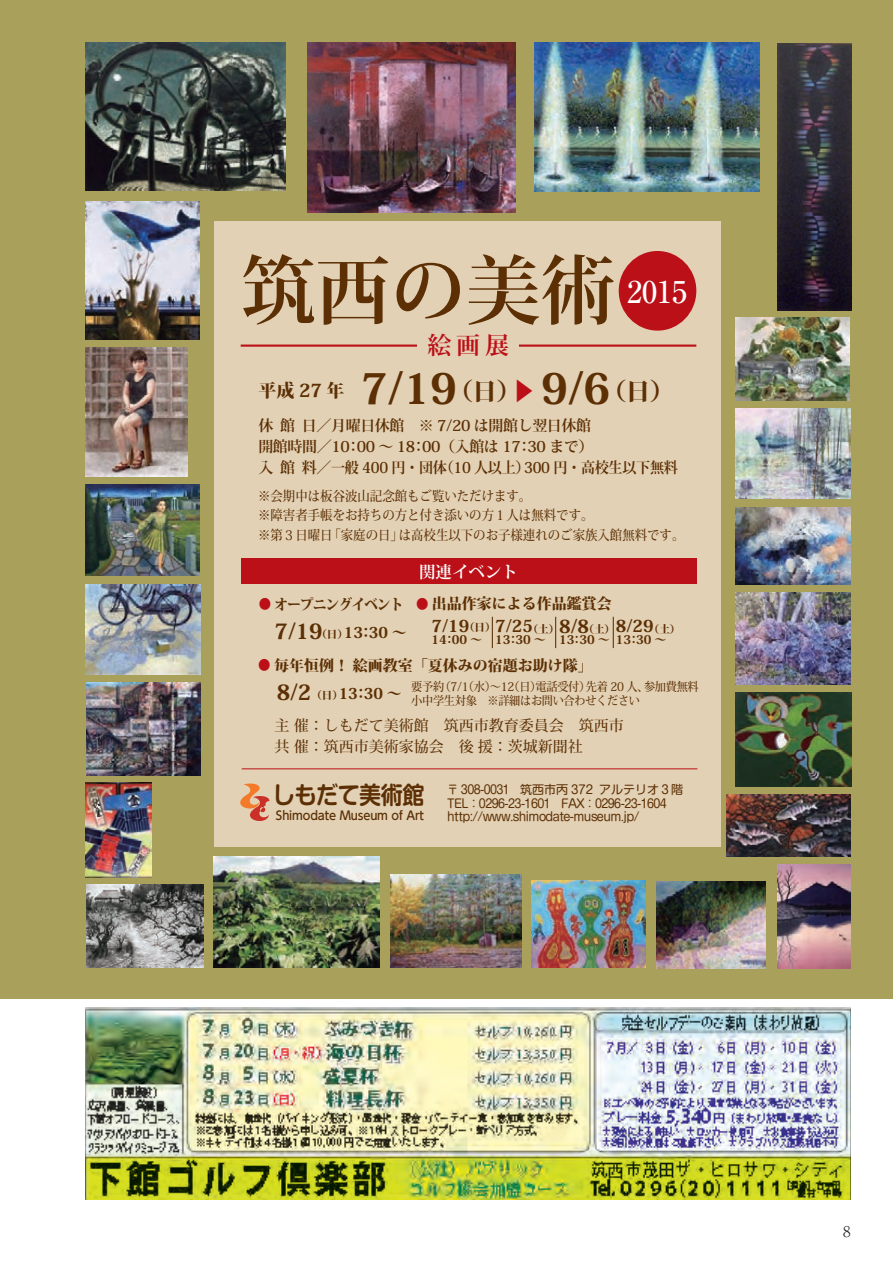
<style>
.page{position:relative;width:893px;height:1263px;background:#fff}
.page>*{position:absolute;margin:0;border:0;box-sizing:border-box;transform-origin:0 0}
.t1{font:700 75px "Koz Min Pro";color:#5c2f04}
.t2{font:800 42px "Koz Min Pro";color:#5c2f04}
.t3{font:500 30px "Ryumin Pro";color:#fff}
.t4{font:700 24px "Koz Min Pro";color:#bb1018}
.t5{font:800 18px "Koz Min Pro";color:#5c2f04}
.t6{font:800 16.5px "Koz Min Pro";color:#5c2f04}
.t7{font:700 16.5px "Koz Min Pro";color:#fff}
.t8{font:700 15px/21px "Koz Min Pro";letter-spacing:-.025em;color:#5c2f04}
.t9{font:500 15px/21px "Koz Min Pro";color:#5c2f04}
.t10{font:800 15px/29.2px "Koz Min Pro";color:#5c2f04;scale:.9 1}
.t11{font:800 15px/28.5px "Koz Min Pro";color:#5c2f04}
.t12{font:300 14.85px "Ryumin Pro";color:#231f20}
.t13{font:500 13.5px/19.5px "Koz Min Pro";color:#5c2f04;scale:.92 1}
.t14{font:12px/13.5px "Shin M Go Pro";letter-spacing:-.05em;color:#5c2f04;scale:.95 1}
.t15{font:500 12px/14.2px "Koz Min Pro";letter-spacing:-.025em;color:#5c2f04;scale:.93 1}
.t16{font:800 12px "Koz Min Pro";color:#5c2f04}
.t17{font:500 12px "UD Shin Go Pro";letter-spacing:-.01em;color:#5c2f04;scale:.95 1}
.t18{font:800 10.5px "Koz Min Pro";color:#5c2f04}
.s1{font-size:24px}
.s2{font-size:24px;color:#bb1018}
.s3{font-weight:400;font-size:13.5px;color:#bb1018}
.s4{font-size:21px}
.s5{font-size:10.5px}
.s6{font-size:16.5px}
.s7{font-size:18px}
.s8{font-family:"Shin M Go Pro De";font-weight:700;font-size:24px}
</style>
<div class="page">
<div style="left:0;top:0;width:893px;height:998px;background:#a9a15b"></div>
<div style="left:214px;top:222px;width:507px;height:625px;background:#e2d1b5"></div>
<hr style="left:241px;top:345px;width:455px;height:2px;background:#bb1018">
<div style="left:417px;top:333px;width:102px;height:32px;background:#e2d1b5"></div>
<div style="left:619px;top:251px;width:77px;height:80px;background:#bb1018;border-radius:50%"></div>
<img style="left:307px;top:43px;width:208px;height:170px">
<img style="left:534px;top:43px;width:225px;height:148px">
<img style="left:85px;top:42px;width:201px;height:149px">
<img style="left:85px;top:201px;width:115px;height:138px">
<img style="left:85px;top:484px;width:115px;height:91px">
<img style="left:85px;top:584px;width:116px;height:91px">
<img style="left:86px;top:683px;width:115px;height:93px">
<img style="left:85px;top:348px;width:103px;height:128px">
<img style="left:85px;top:783px;width:66px;height:95px">
<img style="left:531px;top:881px;width:115px;height:86px">
<img style="left:214px;top:856px;width:165px;height:111px">
<img style="left:390px;top:874px;width:131px;height:93px">
<img style="left:86px;top:884px;width:117px;height:83px">
<img style="left:727px;top:795px;width:123px;height:61px">
<img style="left:736px;top:318px;width:114px;height:83px">
<img style="left:736px;top:409px;width:114px;height:90px">
<img style="left:778px;top:864px;width:72px;height:104px">
<img style="left:736px;top:507px;width:114px;height:78px">
<img style="left:778px;top:43px;width:73px;height:268px">
<img style="left:657px;top:882px;width:109px;height:86px">
<div style="left:241px;top:558px;width:455px;height:26px;background:#bb1018"></div>
<hr style="left:492px;top:617px;width:1px;height:31px;background:#5c2f04">
<hr style="left:555px;top:617px;width:1px;height:31px;background:#5c2f04">
<hr style="left:613px;top:617px;width:1px;height:31px;background:#5c2f04">
<hr style="left:242px;top:769px;width:455px;height:1px;background:#bb1018">
<svg style="left:240px;top:783px;width:29px;height:38px"></svg>
<img style="left:736px;top:593px;width:115px;height:92px">
<img style="left:736px;top:693px;width:115px;height:94px">
<img style="left:85px;top:1008px;width:765px;height:191px">
<p class="t1" style="left:241px;top:236px;width:376px">筑西の美術</p>
<p class="t4" style="left:427px;top:328px;width:83px">絵画展</p>
<p class="t3" style="left:627px;top:269px;width:61px">2015</p>
<p class="t5" style="left:259px;top:377px;width:88px">平成 27 年</p>
<p class="t2" style="left:361px;top:357px;width:315px">7/19<span class="s1">（日）</span><span class="s2">▶</span> 9/6<span class="s1">（日）</span></p>
<p class="t8" style="left:258px;top:414px;width:421px">休館日／月曜日休館　※ 7/20 は開館し翌日休館<br>開館時間／10：00 ～ 18：00（入館は 17：30 まで）<br>入館料／一般 400 円・団体（10 人以上）300 円・高校生以下無料</p>
<p class="t13" style="left:258px;top:485px;width:465px">※会期中は板谷波山記念館もご覧いただけます。<br>※障害者手帳をお持ちの方と付き添いの方１人は無料です。<br>※第３日曜日｢家庭の日｣は高校生以下のお子様連れのご家族入館無料です。</p>
<p class="t7" style="left:419px;top:560px;width:100px">関連イベント</p>
<p class="t10" style="left:275px;top:588px;width:376px;text-indent:-16px"><span class="s3">●</span> オープニングイベント <span class="s3">●</span> 出品作家による作品鑑賞会<br><span class="s4">7/19</span><span class="s5">（日）</span>13：30 ～</p>
<p class="t18" style="left:432px;top:621px;width:185px"><span class="s6">7/19</span>（日）<span class="s6">7/25</span>（土）<span class="s7">8/8</span>（土）</p>
<p class="t16" style="left:432px;top:631px;width:52px">14：00 ～</p>
<p class="t16" style="left:495px;top:631px;width:52px">13：30 ～</p>
<p class="t16" style="left:559px;top:631px;width:52px">13：30 ～</p>
<p class="t6" style="left:616px;top:613px;width:66px">8/29<span class="s5">（土）</span></p>
<p class="t16" style="left:616px;top:631px;width:52px">13：30 ～</p>
<p class="t11" style="left:277px;top:650px;width:310px;text-indent:-19px"><span class="s3">●</span> 毎年恒例！ 絵画教室｢夏休みの宿題お助け隊｣<br><span class="s4">8/2</span><span class="s5">（日）</span>13：30 ～</p>
<p class="t15" style="left:411px;top:679px;width:311px">要予約（7/1（水）～12（日）電話受付）先着 20 人、参加費無料小中学生対象　※詳細はお問い合わせください</p>
<p class="t9" style="left:275px;top:715px;width:351px">主 催：しもだて美術館　筑西市教育委員会　筑西市共 催：筑西市美術家協会　後 援：茨城新聞社</p>
<p class="t14" style="left:447px;top:781px;width:250px;text-indent:-175px"><span class="s8">しもだて美術館</span> 〒 308-0031　筑西市丙 372 アルテリオ３階<br>TEL：0296-23-1601　FAX：0296-23-1604 http://www.shimodate-museum.jp/</p>
<p class="t17" style="left:276px;top:805px;width:157px">Shimodate Museum of Art</p>
<p class="t12" style="left:843px;top:1220px;width:9px">8</p>
</div>
